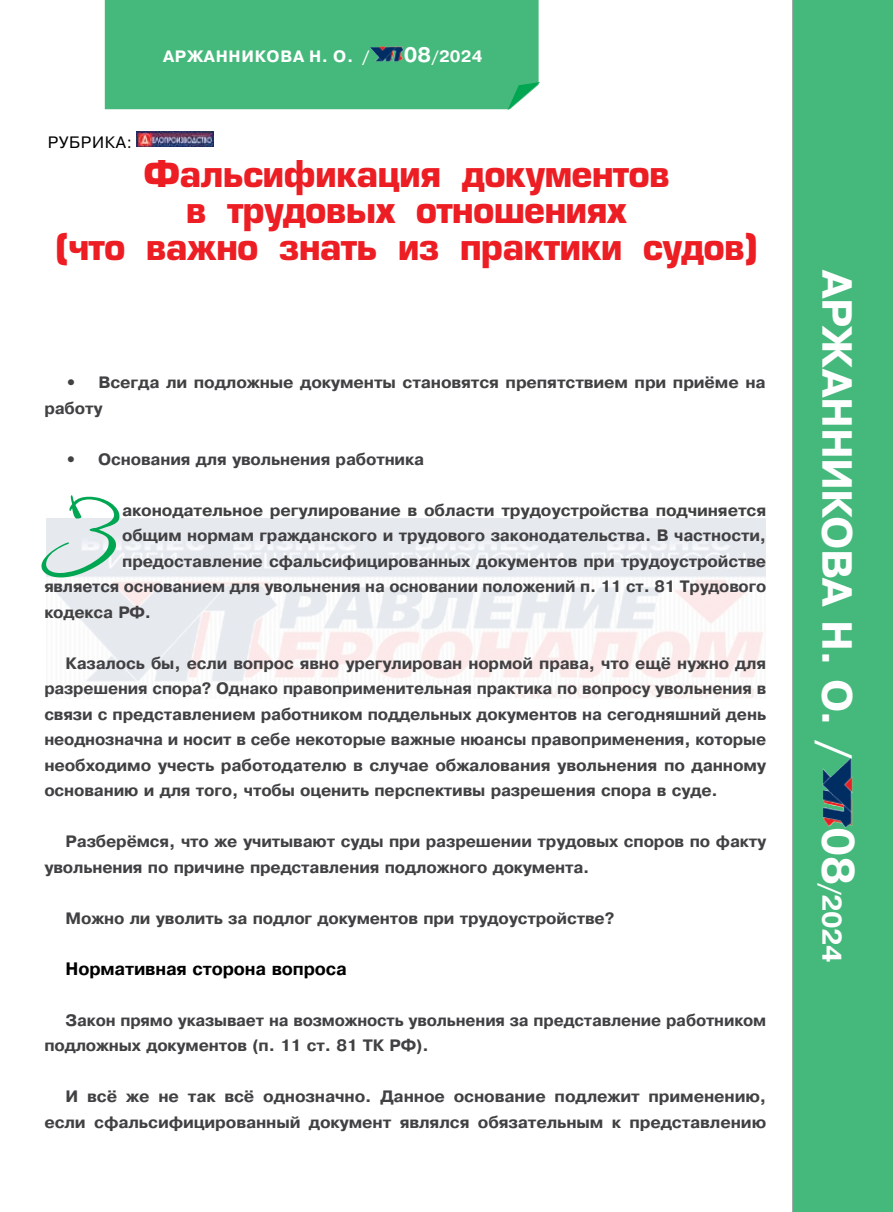
<style>
.page{position:relative;width:893px;height:1212px;background:#fff}
.page>*{position:absolute;margin:0;border:0;box-sizing:border-box;transform-origin:0 0}
.t1{font:108px "Vera Crouz";color:#00a651}
.t2{font:700 42px "Pragmatica C";letter-spacing:-.015em;color:#fff}
.t3{font:700 36px/36.8px "Europe";letter-spacing:-.025em;color:#ed1d24;text-align:center}
.t4{font:700 27px "Pragmatica C";color:#fff}
.t5{font:700 18px "Pragmatica";letter-spacing:-.01em;color:#000}
.t6{font:700 16.5px/25.5px "Pragmatica";letter-spacing:-.01em;color:#414042}
.t7{font:700 16.5px "Pragmatica";letter-spacing:.04em;color:#fff}
.t8{font:16.5px "Pragmatica";letter-spacing:.04em;color:#000}
.s1{font-size:21px}
.s2{font-size:45px}
</style>
<div class="page">
<img style="left:46px;top:519px;width:720px;height:179px">
<div style="left:793px;top:0;width:100px;height:1212px;background:#45b97c"></div>
<div style="left:105px;top:0;width:434px;height:109px;background:#45b97c"></div>
<hr style="left:792px;top:0;width:1px;height:1212px;background:#a7a9ac">
<img style="left:370px;top:47px;width:34px;height:15px">
<svg style="left:507px;top:82px;width:33px;height:28px"></svg>
<img style="left:822px;top:758px;width:30px;height:70px">
<img style="left:137px;top:131px;width:77px;height:16px">
<p class="t8" style="left:48px;top:132px;width:86px">РУБРИКА:</p>
<p class="t7" style="left:163px;top:45px;width:208px">АРЖАННИКОВА Н. О. /</p>
<p class="t7" style="left:404px;top:45px;width:80px"><span class="s1">08</span>/2024</p>
<h3 class="t3" style="left:55px;top:155px;width:704px">Фальсификация документов<br>в трудовых отношениях<br>(что важно знать из практики судов)</h3>
<p class="t6" style="left:44px;top:370px;width:723px;text-indent:21px">• Всегда ли подложные документы становятся препятствием при приёме на работу</p>
<p class="t6" style="left:66px;top:446px;width:360px">• Основания для увольнения работника</p>
<p class="t6" style="left:122px;top:497px;width:646px">аконодательное регулирование в области трудоустройства подчиняется</p>
<p class="t6" style="left:122px;top:523px;width:646px">общим нормам гражданского и трудового законодательства. В частности,</p>
<p class="t6" style="left:122px;top:548px;width:646px">предоставление сфальсифицированных документов при трудоустройстве</p>
<p class="t6" style="left:44px;top:574px;width:723px">является основанием для увольнения на основании положений п. 11 ст. 81 Трудового</p>
<p class="t6" style="left:44px;top:599px;width:108px">кодекса РФ.</p>
<p class="t6" style="left:44px;top:650px;width:723px;text-align:justify;text-indent:21px">Казалось бы, если вопрос явно урегулирован нормой права, что ещё нужно для разрешения спора? Однако правоприменительная практика по вопросу увольнения в связи с представлением работником поддельных документов на сегодняшний день неоднозначна и носит в себе некоторые важные нюансы правоприменения, которые необходимо учесть работодателю в случае обжалования увольнения по данному основанию и для того, чтобы оценить перспективы разрешения спора в суде.</p>
<p class="t6" style="left:44px;top:829px;width:723px;text-indent:21px">Разберёмся, что же учитывают суды при разрешении трудовых споров по факту увольнения по причине представления подложного документа.</p>
<p class="t6" style="left:66px;top:905px;width:550px">Можно ли уволить за подлог документов при трудоустройстве?</p>
<p class="t5" style="left:66px;top:957px;width:283px">Нормативная сторона вопроса</p>
<p class="t6" style="left:44px;top:1007px;width:723px;text-indent:21px">Закон прямо указывает на возможность увольнения за представление работником подложных документов (п. 11 ст. 81 ТК РФ).</p>
<p class="t6" style="left:44px;top:1084px;width:723px;text-align:right">И всё же не так всё однозначно. Данное основание подлежит применению, если сфальсифицированный документ являлся обязательным к представлению</p>
<h1 class="t1" style="left:44px;top:483px;width:74px">З</h1>
<h2 class="t2" style="left:859px;top:270px;width:490px;rotate:90deg">АРЖАННИКОВА Н. О. /</h2>
<h3 class="t4" style="left:846px;top:827px;width:137px;rotate:90deg"><span class="s2">08</span>/2024</h3>
</div>
